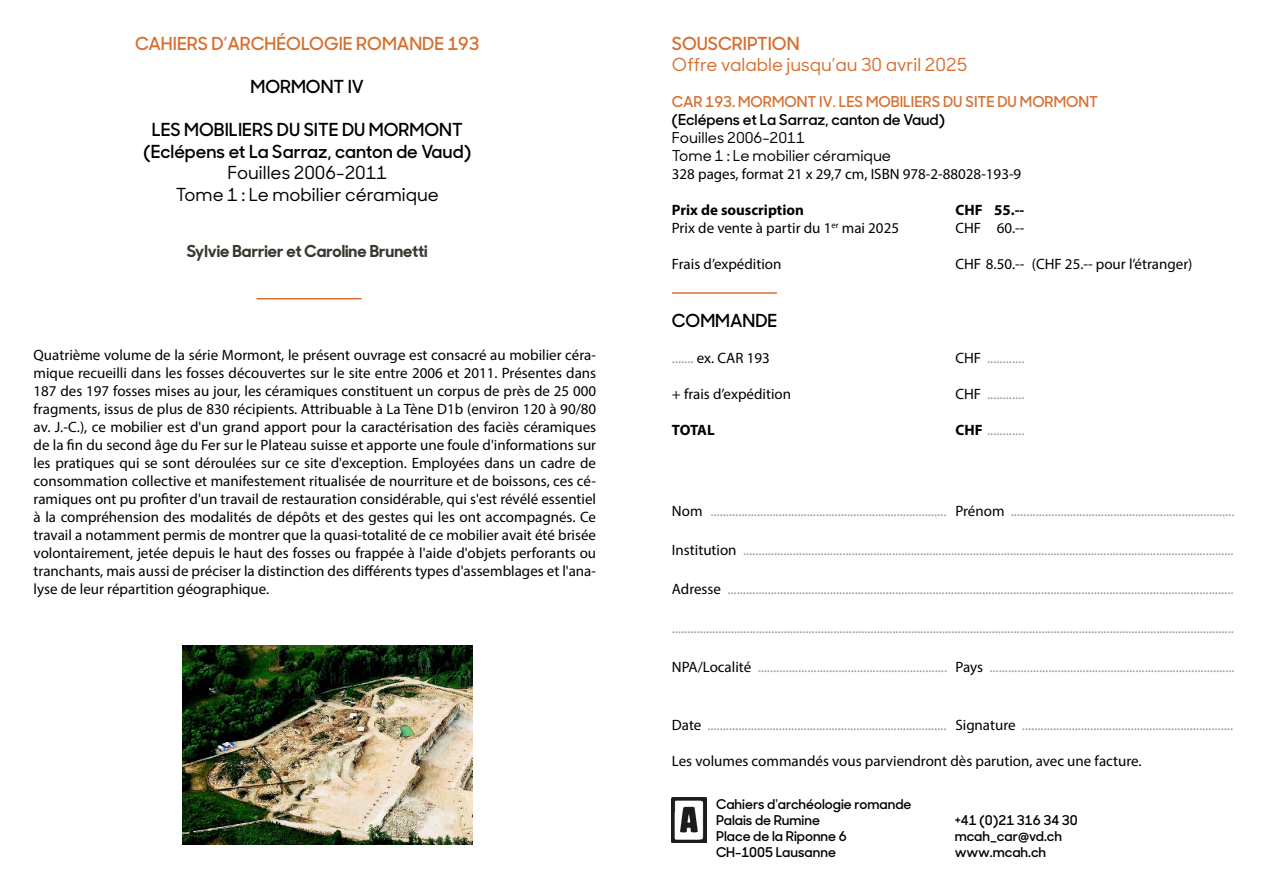
<style>
.page{position:relative;width:1263px;height:893px;background:#fff}
.page>*{position:absolute;margin:0;border:0;box-sizing:border-box;transform-origin:0 0}
.t1{font:600 18px/21.6px "Sharp Sans No 1";color:#000;text-align:center}
.t2{font:600 18px "Sharp Sans No 1";color:#d67030}
.t3{font:500 18px/21.6px "Sharp Sans No 1";color:#000;text-align:center}
.t4{font:500 18px "Sharp Sans No 1";color:#d67030}
.t5{font:700 16.5px "Sharp Sans No 1";color:#3a3730}
.t6{font:15px/18px "Myriad Pro";color:#000;text-align:justify}
.t7{font:15px "Myriad Pro";color:#9d9d9c}
.t8{font:600 15px/18px "Sharp Sans No 1";color:#d67030}
.t9{font:500 15px/18px "Sharp Sans No 1";color:#000}
.t10{font:700 15px "Myriad Pro";color:#000}
.t11{font:600 13.5px/16.2px "Sharp Sans No 1";color:#000}
.s1{color:#d48b54}
.s2{color:#000}
.s3{color:#9d9d9c}
.s4{font-weight:700;color:#000}
</style>
<div class="page">
<hr style="left:256px;top:298px;width:105px;height:1px;background:#d67030">
<hr style="left:672px;top:292px;width:105px;height:2px;background:#d67030">
<img style="left:672px;top:797px;width:34px;height:45px">
<img style="left:182px;top:645px;width:291px;height:200px">
<p class="t2" style="left:135px;top:29px;width:346px">CAHIERS D’ARCHÉOLOGIE ROMANDE 193</p>
<p class="t1" style="left:250px;top:74px;width:115px">MORMONT IV</p>
<p class="t1" style="left:143px;top:118px;width:329px">LES MOBILIERS DU SITE DU MORMONT (Eclépens et La Sarraz, canton de Vaud)</p>
<p class="t3" style="left:176px;top:161px;width:265px">Fouilles 2006-2011<br>Tome 1 : Le mobilier céramique</p>
<p class="t5" style="left:187px;top:237px;width:242px">Sylvie Barrier et Caroline Brunetti</p>
<p class="t6" style="left:34px;top:346px;width:564px">Quatrième volume de la série Mormont, le présent ouvrage est consacré au mobilier céra&shy;mique recueilli dans les fosses découvertes sur le site entre 2006 et 2011. Présentes dans 187 des 197 fosses mises au jour, les céramiques constituent un corpus de près de 25 000 fragments, issus de plus de 830 récipients. Attribuable à La Tène D1b (environ 120 à 90/80 av. J.-C.), ce mobilier est d'un grand apport pour la caractérisation des faciès céramiques de la fin du second âge du Fer sur le Plateau suisse et apporte une foule d'informations sur les pratiques qui se sont déroulées sur ce site d'exception. Employées dans un cadre de consommation collective et manifestement ritualisée de nourriture et de boissons, ces cé&shy;ramiques ont pu profiter d'un travail de restauration considérable, qui s'est révélé essentiel à la compréhension des modalités de dépôts et des gestes qui les ont accompagnés. Ce travail a notamment permis de montrer que la quasi-totalité de ce mobilier avait été brisée volontairement, jetée depuis le haut des fosses ou frappée à l'aide d'objets perforants ou tranchants, mais aussi de préciser la distinction des différents types d'assemblages et l'ana&shy;lyse de leur répartition géographique.</p>
<p class="t2" style="left:672px;top:29px;width:129px">SOUSCRIPTION</p>
<p class="t4" style="left:672px;top:52px;width:297px">Offre valable jusqu’au 30 avril 2025</p>
<p class="t8" style="left:672px;top:92px;width:428px">CAR 193. MORMONT IV<span class="s1">.</span> LES MOBILIERS DU SITE DU MORMONT <span class="s2">(Eclépens et La Sarraz, canton de Vaud)</span></p>
<p class="t9" style="left:672px;top:128px;width:221px">Fouilles 2006-2011<br>Tome 1 : Le mobilier céramique</p>
<p class="t6" style="left:672px;top:165px;width:351px">328 pages, format 21 x 29,7 cm, ISBN 978-2-88028-193-9</p>
<p class="t10" style="left:672px;top:200px;width:134px">Prix de souscription</p>
<p class="t10" style="left:955px;top:200px;width:70px">CHF 55.--</p>
<p class="t6" style="left:672px;top:219px;width:229px">Prix de vente à partir du 1<sup>er</sup> mai 2025</p>
<p class="t6" style="left:955px;top:219px;width:70px">CHF 60.--</p>
<p class="t6" style="left:672px;top:255px;width:111px">Frais d’expédition</p>
<p class="t6" style="left:955px;top:255px;width:239px">CHF 8.50.-- (CHF 25.-- pour l’étranger)</p>
<p class="t1" style="left:672px;top:308px;width:107px">COMMANDE</p>
<p class="t6" style="left:672px;top:349px;width:99px"><span class="s3">.......</span> ex. CAR 193</p>
<p class="t7" style="left:955px;top:349px;width:70px"><span class="s2">CHF</span> ............</p>
<p class="t6" style="left:672px;top:385px;width:121px">+ frais d’expédition</p>
<p class="t7" style="left:955px;top:385px;width:70px"><span class="s2">CHF</span> ............</p>
<p class="t10" style="left:672px;top:420px;width:44px">TOTAL</p>
<p class="t7" style="left:955px;top:421px;width:71px"><span class="s4">CHF</span> ............</p>
<p class="t7" style="left:672px;top:502px;width:564px"><span class="s2">Nom</span> ............................................................................ <span class="s2">Prénom</span> ........................................................................</p>
<p class="t7" style="left:672px;top:541px;width:563px"><span class="s2">Institution</span> ..............................................................................................................................................................</p>
<p class="t7" style="left:672px;top:580px;width:563px"><span class="s2">Adresse</span> ...................................................................................................................................................................</p>
<p class="t7" style="left:672px;top:619px;width:564px">.....................................................................................................................................................................................</p>
<p class="t7" style="left:672px;top:658px;width:564px"><span class="s2">NPA/Localité</span> ............................................................. <span class="s2">Pays</span> ...............................................................................</p>
<p class="t7" style="left:672px;top:716px;width:563px"><span class="s2">Date</span> ............................................................................. <span class="s2">Signature</span> ....................................................................</p>
<p class="t6" style="left:672px;top:752px;width:471px">Les volumes commandés vous parviendront dès parution, avec une facture.</p>
<p class="t11" style="left:716px;top:795px;width:197px">Cahiers d'archéologie romande<br>Palais de Rumine<br>Place de la Riponne 6<br>CH-1005 Lausanne</p>
<p class="t11" style="left:955px;top:811px;width:125px">+41 (0)21 316 34 30 mcah_car@vd.ch www.mcah.ch</p>
</div>
